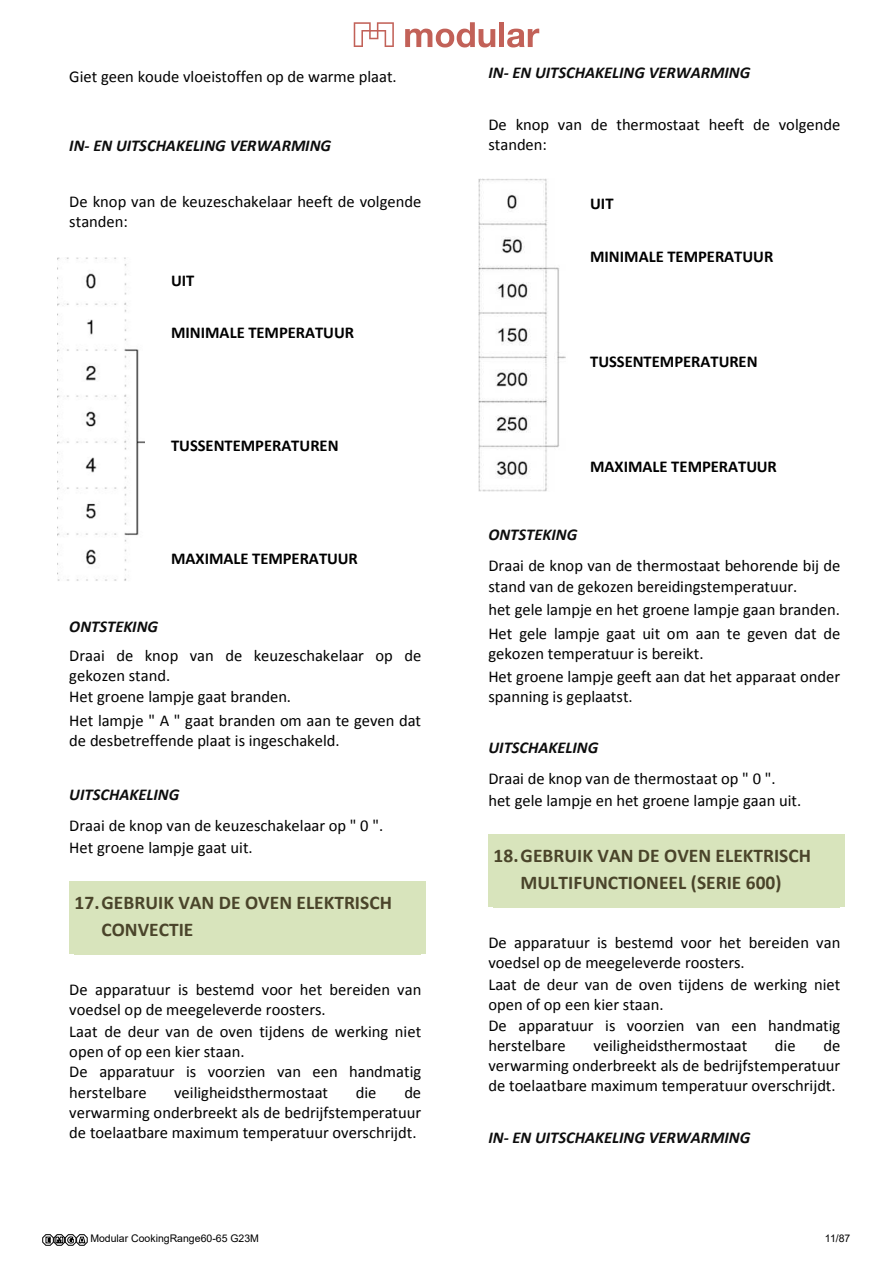
<style>
.page{position:relative;width:893px;height:1263px;background:#fff}
.page>*{position:absolute;margin:0;border:0;box-sizing:border-box;transform-origin:0 0}
.t1{font:700 19.5px/27.3px "Calibri";color:#4a442a}
.t2{font:16.5px/20.1px "Calibri";color:#000}
.t3{font:italic 700 16.5px "Calibri";color:#0d0d0d}
.t4{font:700 16.5px "Calibri";color:#000}
.t5{font:10.5px "Arial";color:#000}
</style>
<div class="page">
<div style="left:69px;top:881px;width:357px;height:73px;background:#d8e4bc"></div>
<div style="left:488px;top:834px;width:357px;height:73px;background:#d8e4bc"></div>
<img style="left:479px;top:178px;width:87px;height:313px">
<img style="left:57px;top:258px;width:88px;height:323px">
<svg style="left:43px;top:1234px;width:45px;height:12px"></svg>
<svg style="left:354px;top:22px;width:40px;height:25px"></svg>
<svg style="left:405px;top:22px;width:90px;height:25px"></svg>
<div style="left:499px;top:22px;width:5px;height:25px;background:#c26158"></div>
<svg style="left:507px;top:29px;width:32px;height:18px"></svg>
<p class="t2" style="left:69px;top:67px;width:329px">Giet geen koude vloeistoffen op de warme plaat.</p>
<p class="t3" style="left:69px;top:135px;width:263px">IN- EN UITSCHAKELING VERWARMING</p>
<p class="t2" style="left:69px;top:191px;width:353px">De knop van de keuzeschakelaar heeft de volgende standen:</p>
<p class="t4" style="left:171px;top:270px;width:25px">UIT</p>
<p class="t4" style="left:171px;top:322px;width:185px">MINIMALE TEMPERATUUR</p>
<p class="t4" style="left:171px;top:435px;width:169px">TUSSENTEMPERATUREN</p>
<p class="t4" style="left:171px;top:548px;width:188px">MAXIMALE TEMPERATUUR</p>
<p class="t3" style="left:69px;top:616px;width:90px">ONTSTEKING</p>
<p class="t2" style="left:69px;top:645px;width:353px;line-height:20.7px">Draai de knop van de keuzeschakelaar op de gekozen stand.<br>Het groene lampje gaat branden.</p>
<p class="t2" style="left:69px;top:711px;width:353px">Het lampje " A " gaat branden om aan te geven dat de desbetreffende plaat is ingeschakeld.</p>
<p class="t3" style="left:69px;top:784px;width:111px">UITSCHAKELING</p>
<p class="t2" style="left:69px;top:814px;width:315px;line-height:22.5px">Draai de knop van de keuzeschakelaar op " 0 ".<br>Het groene lampje gaat uit.</p>
<p class="t1" style="left:102px;top:889px;width:292px;text-indent:-27px">17.GEBRUIK VAN DE OVEN ELEKTRISCH<br>CONVECTIE</p>
<p class="t2" style="left:69px;top:979px;width:354px">De apparatuur is bestemd voor het bereiden van voedsel op de meegeleverde roosters.</p>
<p class="t2" style="left:69px;top:1022px;width:354px">Laat de deur van de oven tijdens de werking niet open of op een kier staan.<br>De apparatuur is voorzien van een handmatig herstelbare</p>
<p class="t2" style="left:174px;top:1082px;width:155px">veiligheidsthermostaat</p>
<p class="t2" style="left:356px;top:1082px;width:22px">die</p>
<p class="t2" style="left:69px;top:1082px;width:353px;text-align:justify;text-indent:335px">de verwarming onderbreekt als de bedrijfstemperatuur de toelaatbare maximum temperatuur overschrijdt.</p>
<p class="t3" style="left:488px;top:63px;width:263px">IN- EN UITSCHAKELING VERWARMING</p>
<p class="t2" style="left:488px;top:115px;width:353px">De knop van de thermostaat heeft de volgende standen:</p>
<p class="t4" style="left:590px;top:193px;width:25px">UIT</p>
<p class="t4" style="left:590px;top:246px;width:185px">MINIMALE TEMPERATUUR</p>
<p class="t4" style="left:590px;top:351px;width:169px">TUSSENTEMPERATUREN</p>
<p class="t4" style="left:590px;top:456px;width:188px">MAXIMALE TEMPERATUUR</p>
<p class="t3" style="left:488px;top:524px;width:90px">ONTSTEKING</p>
<p class="t2" style="left:488px;top:556px;width:353px">Draai de knop van de thermostaat behorende bij de stand van de gekozen bereidingstemperatuur.</p>
<p class="t2" style="left:488px;top:598px;width:353px;line-height:23.5px">het gele lampje en het groene lampje gaan branden.<br>Het gele lampje gaat uit om aan te geven dat de</p>
<p class="t2" style="left:488px;top:642px;width:353px;line-height:22.5px">gekozen temperatuur is bereikt.<br>Het groene lampje geeft aan dat het apparaat onder</p>
<p class="t2" style="left:488px;top:686px;width:146px">spanning is geplaatst.</p>
<p class="t3" style="left:488px;top:737px;width:111px">UITSCHAKELING</p>
<p class="t2" style="left:488px;top:767px;width:314px;line-height:22.5px">Draai de knop van de thermostaat op " 0 ". het gele lampje en het groene lampje gaan uit.</p>
<p class="t1" style="left:494px;top:842px;width:319px;text-align:center">18.GEBRUIK VAN DE OVEN ELEKTRISCH<br>MULTIFUNCTIONEEL (SERIE 600)</p>
<p class="t2" style="left:488px;top:932px;width:354px">De apparatuur is bestemd voor het bereiden van voedsel op de meegeleverde roosters.</p>
<p class="t2" style="left:488px;top:975px;width:354px">Laat de deur van de oven tijdens de werking niet open of op een kier staan.<br>De apparatuur is voorzien van een handmatig herstelbare</p>
<p class="t2" style="left:593px;top:1035px;width:155px">veiligheidsthermostaat</p>
<p class="t2" style="left:775px;top:1035px;width:22px">die</p>
<p class="t2" style="left:488px;top:1035px;width:353px;text-align:justify;text-indent:335px">de verwarming onderbreekt als de bedrijfstemperatuur de toelaatbare maximum temperatuur overschrijdt.</p>
<p class="t3" style="left:488px;top:1127px;width:263px">IN- EN UITSCHAKELING VERWARMING</p>
<p class="t5" style="left:90px;top:1231px;width:170px">Modular CookingRange60-65 G23M</p>
<p class="t5" style="left:825px;top:1231px;width:27px">11/87</p>
</div>
